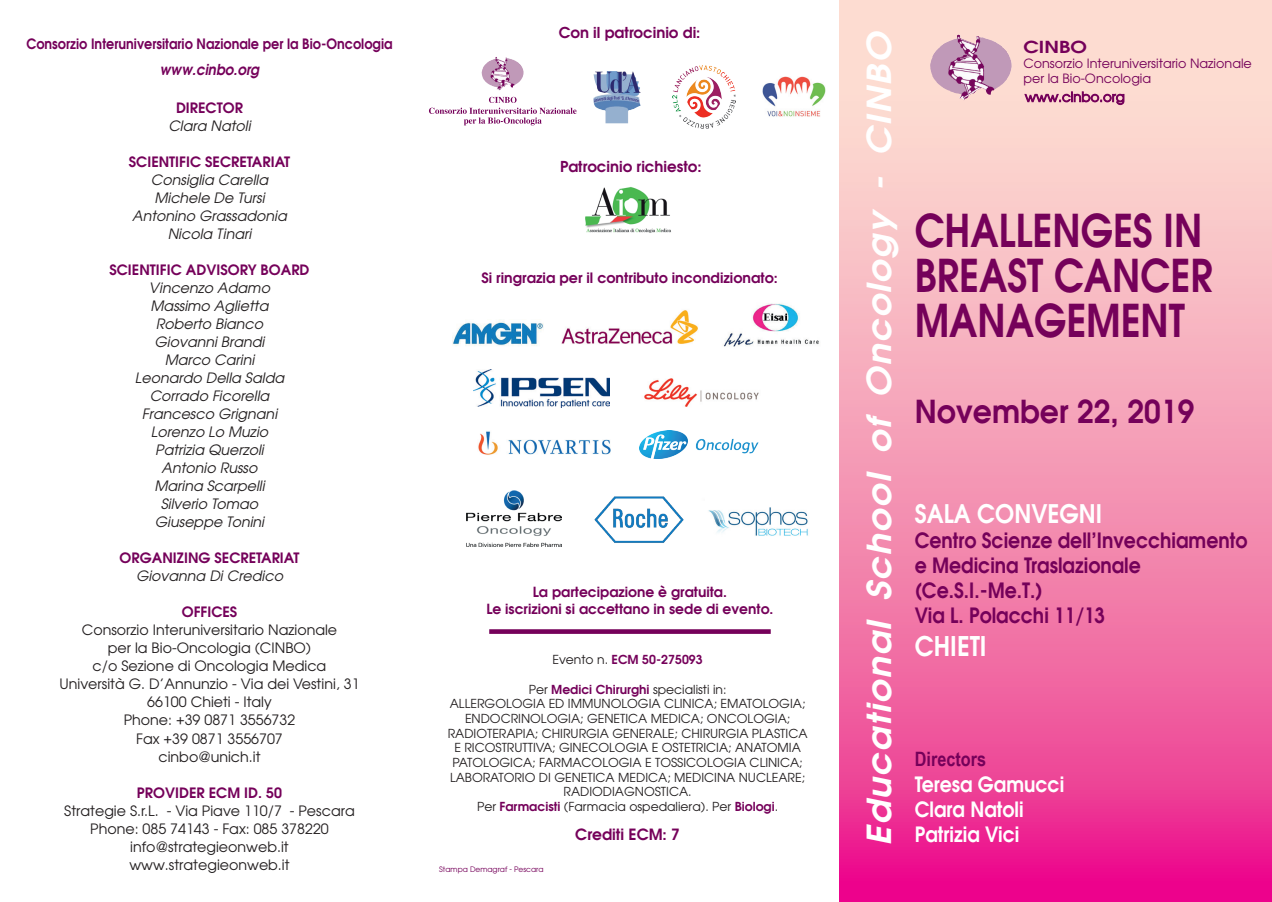
<style>
.page{position:relative;width:1272px;height:902px;background:#fff}
.page>*{position:absolute;margin:0;border:0;box-sizing:border-box;transform-origin:0 0}
.t1{font:600 45px/45px "Avant Garde";color:#75015a;scale:.85 1}
.t2{font:italic 600 33px "Avant Garde";color:#fff;scale:1.1 1}
.t3{font:600 31.5px "Avant Garde";color:#75015a;scale:.95 1}
.t4{font:600 27px "Avant Garde";color:#fff;scale:.9 1}
.t5{font:600 25.5px "Avant Garde";color:#fff;scale:.9 1}
.t6{font:600 21px/25.2px "Avant Garde";color:#75015a;scale:.9 1}
.t7{font:600 21px/25.2px "Avant Garde";color:#fff;scale:.9 1}
.t8{font:700 19.8px "Arial Narrow";color:#75015a}
.t9{font:600 16.5px "Avant Garde";color:#75015a;scale:1.2 1}
.t10{font:600 15.45px "Avant Garde";color:#75015a}
.t11{font:600 15px "Avant Garde";color:#75015a}
.t12{font:italic 600 15px "Avant Garde";color:#75015a;scale:.9 1}
.t13{font:14.25px/18px "Avant Garde";color:#231f20;text-align:center}
.t14{font:italic 14.25px/18px "Avant Garde";color:#231f20;text-align:center}
.t15{font:600 14.25px "Avant Garde";color:#75015a}
.t16{font:600 14.25px "Avant Garde";color:#75015a;scale:.9 1}
.t17{font:600 13.95px/16.6px "Avant Garde";color:#75015a;text-align:center}
.t18{font:12.75px/15.3px "Avant Garde";color:#75015a}
.t19{font:12.3px/14.7px "Avant Garde";color:#231f20;text-align:center}
.t20{font:600 12.3px "Avant Garde";color:#75015a}
.t21{font:7.5px "Avant Garde";color:#75015a}
.s1{font-weight:400;color:#231f20}
.s2{font-weight:600;color:#75015a}
</style>
<div class="page">
<svg style="left:839px;top:0;width:432px;height:901px;background:#f490b3"></svg>
<img style="left:762px;top:77px;width:63px;height:40px">
<img style="left:593px;top:71px;width:47px;height:52px">
<img style="left:930px;top:35px;width:29px;height:59px">
<img style="left:452px;top:319px;width:91px;height:27px">
<svg style="left:489px;top:629px;width:281px;height:4px"></svg>
<img style="left:481px;top:57px;width:16px;height:30px">
<svg style="left:429px;top:97px;width:147px;height:28px"></svg>
<img style="left:585px;top:187px;width:86px;height:46px">
<img style="left:672px;top:65px;width:63px;height:63px">
<img style="left:561px;top:310px;width:137px;height:34px">
<img style="left:639px;top:431px;width:120px;height:28px">
<svg style="left:1023px;top:91px;width:101px;height:14px"></svg>
<img style="left:644px;top:378px;width:115px;height:29px">
<img style="left:478px;top:431px;width:133px;height:24px">
<img style="left:723px;top:303px;width:96px;height:44px">
<img style="left:466px;top:490px;width:95px;height:57px">
<img style="left:594px;top:496px;width:90px;height:47px">
<img style="left:473px;top:369px;width:136px;height:38px">
<img style="left:708px;top:507px;width:100px;height:29px">
<p class="t16" style="left:26px;top:34px;width:408px">Consorzio Interuniversitario Nazionale per la Bio-Oncologia</p>
<p class="t12" style="left:160px;top:60px;width:112px">www.cinbo.org</p>
<p class="t15" style="left:176px;top:98px;width:68px">DIRECTOR</p>
<p class="t14" style="left:168px;top:117px;width:84px">Clara Natoli</p>
<p class="t15" style="left:129px;top:152px;width:163px">SCIENTIFIC SECRETARIAT</p>
<p class="t14" style="left:132px;top:171px;width:156px">Consiglia Carella<br>Michele De Tursi<br>Antonino Grassadonia<br>Nicola Tinari</p>
<p class="t15" style="left:109px;top:260px;width:202px">SCIENTIFIC ADVISORY BOARD</p>
<p class="t14" style="left:135px;top:279px;width:151px">Vincenzo Adamo<br>Massimo Aglietta<br>Roberto Bianco<br>Giovanni Brandi<br>Marco Carini<br>Leonardo Della Salda<br>Corrado Ficorella<br>Francesco Grignani<br>Lorenzo Lo Muzio<br>Patrizia Querzoli<br>Antonio Russo<br>Marina Scarpelli<br>Silverio Tomao<br>Giuseppe Tonini</p>
<p class="t15" style="left:120px;top:548px;width:181px">ORGANIZING SECRETARIAT</p>
<p class="t14" style="left:136px;top:567px;width:148px">Giovanna Di Credico</p>
<p class="t15" style="left:182px;top:602px;width:57px">OFFICES</p>
<p class="t13" style="left:59px;top:621px;width:301px">Consorzio Interuniversitario Nazionale<br>per la Bio-Oncologia (CINBO)<br>c/o Sezione di Oncologia Medica<br>Università G. D’Annunzio - Via dei Vestini, 31<br>66100 Chieti - Italy<br>Phone: +39 0871 3556732<br>Fax +39 0871 3556707<br>cinbo@unich.it</p>
<p class="t15" style="left:137px;top:782px;width:147px">PROVIDER ECM ID. 50</p>
<p class="t13" style="left:64px;top:801px;width:292px">Strategie S.r.L. - Via Piave 110/7 - Pescara<br>Phone: 085 74143 - Fax: 085 378220 info@strategieonweb.it www.strategieonweb.it</p>
<p class="t11" style="left:558px;top:22px;width:143px">Con il patrocinio di:</p>
<p class="t11" style="left:560px;top:157px;width:143px">Patrocinio richiesto:</p>
<p class="t15" style="left:481px;top:268px;width:298px">Si ringrazia per il contributo incondizionato:</p>
<p class="t17" style="left:486px;top:583px;width:288px">La partecipazione è gratuita.<br>Le iscrizioni si accettano in sede di evento.</p>
<p class="t20" style="left:552px;top:651px;width:152px"><span class="s1">Evento n.</span> ECM 50-275093</p>
<p class="t19" style="left:447px;top:681px;width:361px">Per <span class="s2">Medici Chirurghi</span> specialisti in:<br>ALLERGOLOGIA ED IMMUNOLOGIA CLINICA; EMATOLOGIA; ENDOCRINOLOGIA; GENETICA MEDICA; ONCOLOGIA; RADIOTERAPIA; CHIRURGIA GENERALE; CHIRURGIA PLASTICA E RICOSTRUTTIVA; GINECOLOGIA E OSTETRICIA; ANATOMIA PATOLOGICA; FARMACOLOGIA E TOSSICOLOGIA CLINICA; LABORATORIO DI GENETICA MEDICA; MEDICINA NUCLEARE; RADIODIAGNOSTICA.<br>Per <span class="s2">Farmacisti</span> (Farmacia ospedaliera). Per <span class="s2">Biologi</span>.</p>
<p class="t10" style="left:575px;top:824px;width:106px">Crediti ECM: 7</p>
<p class="t21" style="left:439px;top:864px;width:106px">Stampa Demagraf - Pescara</p>
<h2 class="t2" style="left:857px;top:845px;width:742px;rotate:-90deg">Educational School of Oncology - CINBO</h2>
<h3 class="t9" style="left:1023px;top:36px;width:55px">CINBO</h3>
<p class="t18" style="left:1023px;top:56px;width:230px">Consorzio Interuniversitario Nazionale per la Bio-Oncologia</p>
<h1 class="t1" style="left:914px;top:207px;width:352px">CHALLENGES IN<br>BREAST CANCER<br>MANAGEMENT</h1>
<h3 class="t3" style="left:914px;top:390px;width:296px">November 22, 2019</h3>
<h3 class="t5" style="left:914px;top:496px;width:210px">SALA CONVEGNI</h3>
<h3 class="t6" style="left:914px;top:527px;width:371px">Centro Scienze dell’Invecchiamento e Medicina Traslazionale (Ce.S.I.-Me.T.)<br>Via L. Polacchi 11/13</h3>
<h3 class="t4" style="left:914px;top:628px;width:81px">CHIETI</h3>
<h3 class="t8" style="left:914px;top:744px;width:73px">Directors</h3>
<h3 class="t7" style="left:914px;top:770px;width:167px">Teresa Gamucci<br>Clara Natoli<br>Patrizia Vici</h3>
</div>
